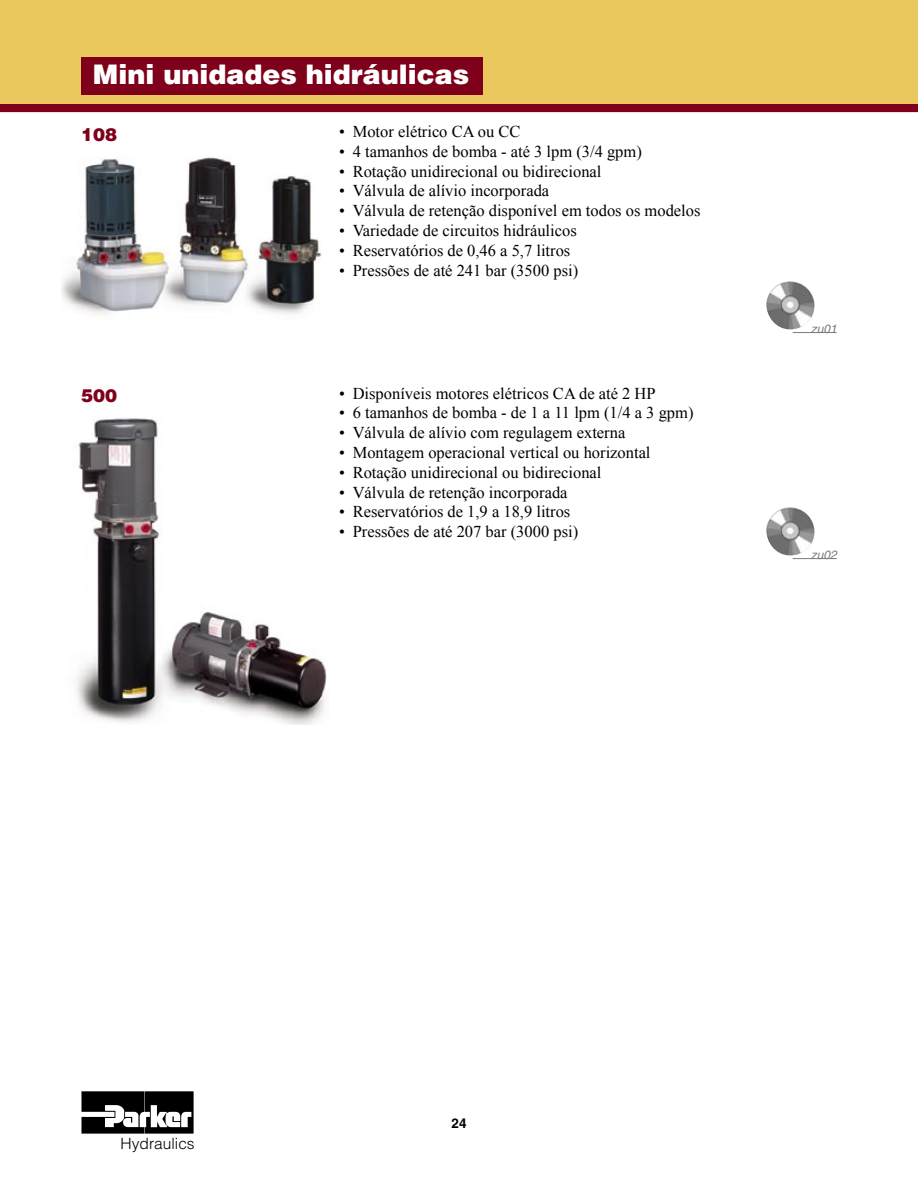
<style>
.page{position:relative;width:918px;height:1188px;background:#fff}
.page>*{position:absolute;margin:0;border:0;box-sizing:border-box;transform-origin:0 0}
.t1{font:900 27px "Helvetica";color:#fff}
.t2{font:900 18px "Helvetica";color:#7f001a}
.t3{font:16.5px "Times New Roman";color:#000}
.t4{font:300 15.45px "Helvetica";color:#000}
.t5{font:700 13.5px "Helvetica";color:#000}
.t6{font:italic 12px "Helvetica";color:#7c7c7c}
</style>
<div class="page">
<svg style="left:81px;top:1091px;width:113px;height:43px"></svg>
<svg style="left:0;top:0;width:918px;height:112px;background:#e1b658"></svg>
<div style="left:81px;top:57px;width:402px;height:37px;background:#7f001a"></div>
<img style="left:766px;top:281px;width:49px;height:48px">
<hr style="left:793px;top:332px;width:44px;height:1px;background:#7c7c7c">
<img style="left:766px;top:507px;width:49px;height:48px">
<hr style="left:793px;top:558px;width:44px;height:1px;background:#7c7c7c">
<img style="left:61px;top:157px;width:261px;height:158px">
<img style="left:76px;top:418px;width:251px;height:306px">
<h1 class="t1" style="left:93px;top:57px;width:378px">Mini unidades hidráulicas</h1>
<p class="t2" style="left:81px;top:123px;width:38px">108</p>
<p class="t3" style="left:339px;top:122px;width:183px">• Motor elétrico CA ou CC</p>
<p class="t3" style="left:339px;top:142px;width:304px">• 4 tamanhos de bomba - até 3 lpm (3/4 gpm)</p>
<p class="t3" style="left:339px;top:162px;width:264px">• Rotação unidirecional ou bidirecional</p>
<p class="t3" style="left:339px;top:181px;width:212px">• Válvula de alívio incorporada</p>
<p class="t3" style="left:339px;top:201px;width:363px">• Válvula de retenção disponível em todos os modelos</p>
<p class="t3" style="left:339px;top:221px;width:239px">• Variedade de circuitos hidráulicos</p>
<p class="t3" style="left:339px;top:241px;width:233px">• Reservatórios de 0,46 a 5,7 litros</p>
<p class="t3" style="left:339px;top:261px;width:240px">• Pressões de até 241 bar (3500 psi)</p>
<p class="t2" style="left:81px;top:383px;width:38px">500</p>
<p class="t3" style="left:339px;top:383px;width:318px">• Disponíveis motores elétricos CA de até 2 HP</p>
<p class="t3" style="left:339px;top:403px;width:356px">• 6 tamanhos de bomba - de 1 a 11 lpm (1/4 a 3 gpm)</p>
<p class="t3" style="left:339px;top:423px;width:288px">• Válvula de alívio com regulagem externa</p>
<p class="t3" style="left:339px;top:443px;width:313px">• Montagem operacional vertical ou horizontal</p>
<p class="t3" style="left:339px;top:463px;width:264px">• Rotação unidirecional ou bidirecional</p>
<p class="t3" style="left:339px;top:482px;width:230px">• Válvula de retenção incorporada</p>
<p class="t3" style="left:339px;top:502px;width:233px">• Reservatórios de 1,9 a 18,9 litros</p>
<p class="t3" style="left:339px;top:522px;width:240px">• Pressões de até 207 bar (3000 psi)</p>
<p class="t6" style="left:811px;top:322px;width:28px">zu01</p>
<p class="t6" style="left:811px;top:548px;width:28px">zu02</p>
<p class="t4" style="left:121px;top:1134px;width:76px">Hydraulics</p>
<p class="t5" style="left:451px;top:1115px;width:17px">24</p>
</div>
